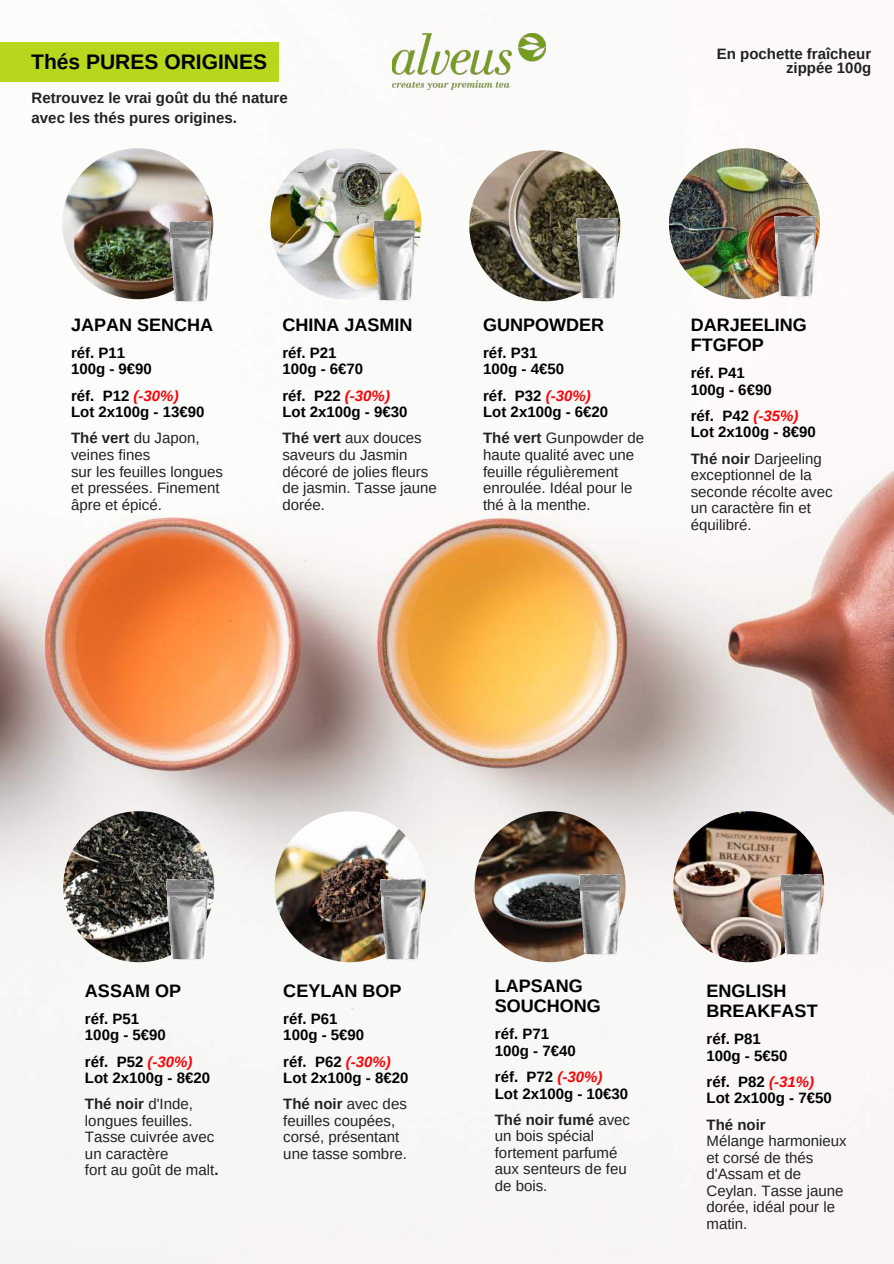
<style>
.page{position:relative;width:894px;height:1264px;background:#fff}
.page>*{position:absolute;margin:0;border:0;box-sizing:border-box;transform-origin:0 0}
.t1{font:700 21px "Arimo";color:#000}
.t2{font:700 18px/20.2px "Arimo";color:#000}
.t3{font:15px/16.5px "Arimo";color:#222}
.t4{font:700 15px/16.5px "Arimo";color:#000}
.t5{font:700 15px/13.5px "Arimo";color:#222;text-align:right}
.s1{font-style:italic;color:#ff0003}
.s2{font-weight:700}
</style>
<div class="page">
<img style="left:0;top:33px;width:893px;height:1230px">
<img style="left:62px;top:148px;width:151px;height:151px;border-radius:50%">
<img style="left:132px;top:203px;width:115px;height:115px">
<div style="left:0;top:42px;width:278px;height:39px;background:#b7d71c"></div>
<img style="left:392px;top:34px;width:153px;height:55px">
<img style="left:270px;top:148px;width:151px;height:151px;border-radius:50%">
<img style="left:336px;top:203px;width:115px;height:114px">
<img style="left:469px;top:150px;width:151px;height:151px;border-radius:50%">
<img style="left:539px;top:200px;width:115px;height:115px">
<img style="left:668px;top:148px;width:151px;height:151px;border-radius:50%">
<img style="left:737px;top:198px;width:115px;height:115px">
<img style="left:63px;top:811px;width:151px;height:151px;border-radius:50%">
<img style="left:129px;top:861px;width:115px;height:115px">
<img style="left:274px;top:811px;width:151px;height:151px;border-radius:50%">
<img style="left:343px;top:861px;width:115px;height:115px">
<img style="left:474px;top:811px;width:151px;height:151px;border-radius:50%">
<img style="left:542px;top:856px;width:115px;height:115px">
<img style="left:673px;top:811px;width:151px;height:151px;border-radius:50%">
<img style="left:743px;top:856px;width:115px;height:115px">
<h1 class="t1" style="left:31px;top:50px;width:237px">Thés PURES ORIGINES</h1>
<p class="t5" style="left:716px;top:47px;width:156px">En pochette fraîcheur zippée 100g</p>
<p class="t5" style="left:32px;top:87px;width:257px;line-height:20.2px;text-align:left">Retrouvez le vrai goût du thé nature avec les thés pures origines.</p>
<p class="t2" style="left:71px;top:314px;width:144px">JAPAN SENCHA</p>
<p class="t4" style="left:71px;top:344px;width:82px">réf. P11<br>100g - 9€90</p>
<p class="t4" style="left:71px;top:387px;width:135px">réf. P12 <span class="s1">(-30%)<br></span>Lot 2x100g - 13€90</p>
<p class="t3" style="left:71px;top:430px;width:153px"><span class="s2">Thé vert</span> du Japon, veines fines<br>sur les feuilles longues et pressées. Finement âpre et épicé.</p>
<p class="t2" style="left:282px;top:314px;width:132px">CHINA JASMIN</p>
<p class="t4" style="left:282px;top:344px;width:82px">réf. P21<br>100g - 6€70</p>
<p class="t4" style="left:282px;top:387px;width:127px">réf. P22 <span class="s1">(-30%)<br></span>Lot 2x100g - 9€30</p>
<p class="t3" style="left:282px;top:430px;width:156px"><span class="s2">Thé vert</span> aux douces saveurs du Jasmin décoré de jolies fleurs de jasmin. Tasse jaune dorée.</p>
<p class="t2" style="left:483px;top:314px;width:123px">GUNPOWDER</p>
<p class="t4" style="left:483px;top:344px;width:82px">réf. P31<br>100g - 4€50</p>
<p class="t4" style="left:483px;top:387px;width:127px">réf. P32 <span class="s1">(-30%)<br></span>Lot 2x100g - 6€20</p>
<p class="t3" style="left:483px;top:430px;width:163px"><span class="s2">Thé vert</span> Gunpowder de haute qualité avec une feuille régulièrement enroulée. Idéal pour le thé à la menthe.</p>
<p class="t2" style="left:690px;top:314px;width:118px">DARJEELING<br>FTGFOP</p>
<p class="t4" style="left:690px;top:364px;width:82px">réf. P41<br>100g - 6€90</p>
<p class="t4" style="left:690px;top:407px;width:127px">réf. P42 <span class="s1">(-35%)<br></span>Lot 2x100g - 8€90</p>
<p class="t3" style="left:690px;top:450px;width:143px"><span class="s2">Thé noir</span> Darjeeling exceptionnel de la seconde récolte avec un caractère fin et équilibré.</p>
<p class="t2" style="left:85px;top:980px;width:98px">ASSAM OP</p>
<p class="t4" style="left:85px;top:1010px;width:82px">réf. P51<br>100g - 5€90</p>
<p class="t4" style="left:85px;top:1053px;width:127px">réf. P52 <span class="s1">(-30%)<br></span>Lot 2x100g - 8€20</p>
<p class="t3" style="left:85px;top:1095px;width:135px"><span class="s2">Thé noir</span> d'Inde, longues feuilles.<br>Tasse cuivrée avec un caractère<br>fort au goût de malt<span class="s2">.</span></p>
<p class="t2" style="left:283px;top:980px;width:119px">CEYLAN BOP</p>
<p class="t4" style="left:283px;top:1010px;width:82px">réf. P61<br>100g - 5€90</p>
<p class="t4" style="left:283px;top:1053px;width:127px">réf. P62 <span class="s1">(-30%)<br></span>Lot 2x100g - 8€20</p>
<p class="t3" style="left:283px;top:1095px;width:125px"><span class="s2">Thé noir</span> avec des feuilles coupées, corsé, présentant une tasse sombre.</p>
<p class="t2" style="left:494px;top:975px;width:108px">LAPSANG<br>SOUCHONG</p>
<p class="t4" style="left:494px;top:1025px;width:82px">réf. P71<br>100g - 7€40</p>
<p class="t4" style="left:494px;top:1068px;width:135px">réf. P72 <span class="s1">(-30%)<br></span>Lot 2x100g - 10€30</p>
<p class="t3" style="left:494px;top:1111px;width:137px"><span class="s2">Thé noir fumé</span> avec un bois spécial fortement parfumé aux senteurs de feu de bois.</p>
<p class="t2" style="left:706px;top:980px;width:113px">ENGLISH<br>BREAKFAST</p>
<p class="t4" style="left:706px;top:1030px;width:82px">réf. P81<br>100g - 5€50</p>
<p class="t4" style="left:706px;top:1073px;width:127px">réf. P82 <span class="s1">(-31%)<br></span>Lot 2x100g - 7€50</p>
<p class="t5" style="left:706px;top:1117px;width:61px">Thé noir</p>
<p class="t3" style="left:706px;top:1132px;width:142px">Mélange harmonieux et corsé de thés d'Assam et de<br>Ceylan. Tasse jaune dorée, idéal pour le matin.</p>
</div>
